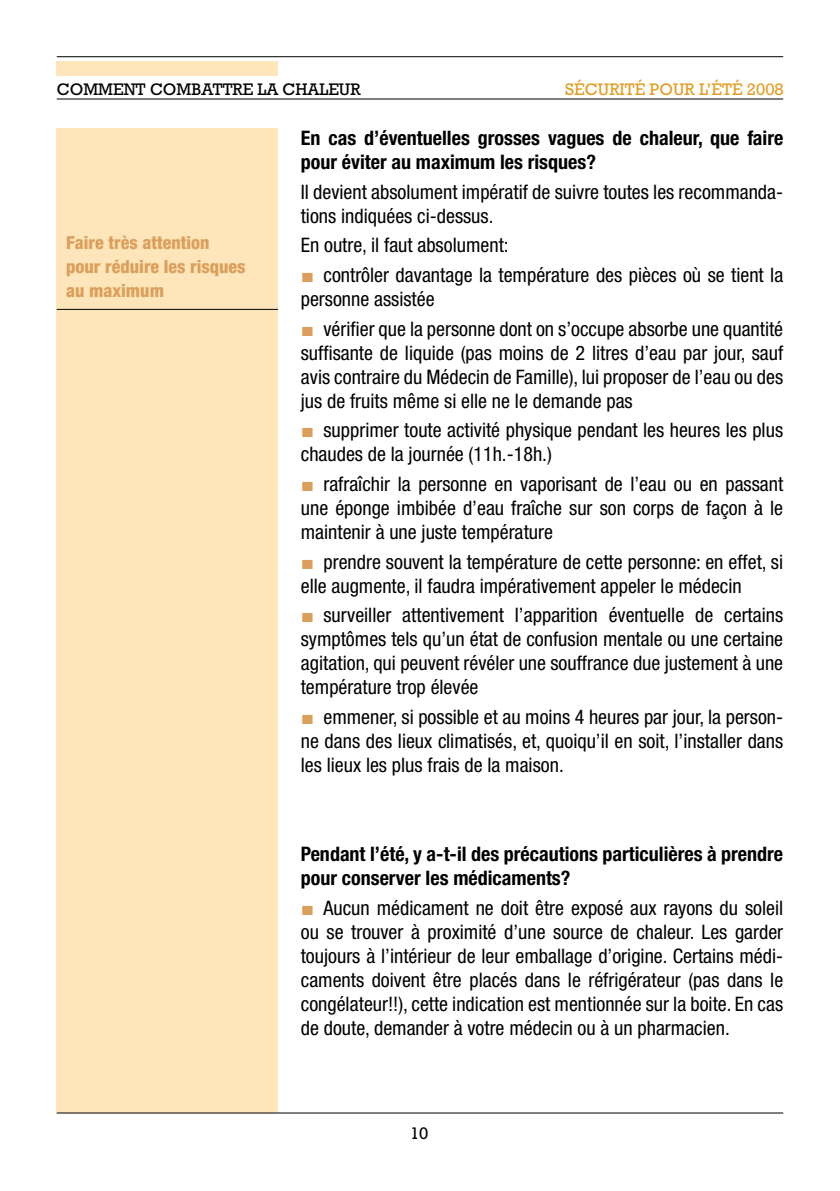
<style>
.page{position:relative;width:840px;height:1191px;background:#fff}
.page>*{position:absolute;margin:0;border:0;box-sizing:border-box;transform-origin:0 0}
.t1{font:condensed 20px/24px "Helvetica Neue";color:#000;text-align:justify}
.t2{font:700 condensed 20px/24px "Helvetica Neue";color:#000}
.t3{font:800 condensed 18px/24px "Helvetica Neue";color:#db9f5b}
.t4{font:17px "Rockwell";color:#000}
.t5{font:17px "Rockwell";color:#e39d24}
.s1{font-family:"Times New Roman";font-stretch:normal;color:#db9f5b}
</style>
<div class="page">
<div style="left:57px;top:129px;width:221px;height:984px;background:#fee5ba"></div>
<hr style="left:57px;top:56px;width:725px;height:1px;background:#000">
<hr style="left:57px;top:99px;width:725px;height:1px;background:#000">
<div style="left:57px;top:62px;width:221px;height:14px;background:#fee5ba"></div>
<hr style="left:57px;top:1112px;width:725px;height:1px;background:#000">
<hr style="left:57px;top:309px;width:221px;height:1px;background:#000">
<p class="t4" style="left:57px;top:79px;width:305px">COMMENT COMBATTRE LA CHALEUR</p>
<p class="t5" style="left:565px;top:79px;width:220px">SÉCURITÉ POUR L’ÉTÉ 2008</p>
<p class="t3" style="left:66px;top:230px;width:181px">Faire très attention pour réduire les risques au maximum</p>
<p class="t2" style="left:300px;top:125px;width:483px">En cas d’éventuelles grosses vagues de chaleur, que faire pour éviter au maximum les risques?</p>
<p class="t1" style="left:300px;top:179px;width:483px">Il devient absolument impératif de suivre toutes les recommanda&shy;tions indiquées ci-dessus.</p>
<p class="t1" style="left:300px;top:233px;width:209px">En outre, il faut absolument:</p>
<p class="t1" style="left:300px;top:263px;width:483px"><span class="s1">■</span> contrôler davantage la température des pièces où se tient la personne assistée</p>
<p class="t1" style="left:300px;top:316px;width:483px"><span class="s1">■</span> vérifier que la personne dont on s’occupe absorbe une quantité suffisante de liquide (pas moins de 2 litres d’eau par jour, sauf avis contraire du Médecin de Famille), lui proposer de l’eau ou des jus de fruits même si elle ne le demande pas</p>
<p class="t1" style="left:300px;top:418px;width:483px"><span class="s1">■</span> supprimer toute activité physique pendant les heures les plus chaudes de la journée (11h.-18h.)</p>
<p class="t1" style="left:300px;top:472px;width:483px"><span class="s1">■</span> rafraîchir la personne en vaporisant de l’eau ou en passant une éponge imbibée d’eau fraîche sur son corps de façon à le maintenir à une juste température</p>
<p class="t1" style="left:300px;top:549px;width:483px"><span class="s1">■</span> prendre souvent la température de cette personne: en effet, si elle augmente, il faudra impérativement appeler le médecin</p>
<p class="t1" style="left:300px;top:603px;width:483px"><span class="s1">■</span> surveiller attentivement l’apparition éventuelle de certains symptômes tels qu’un état de confusion mentale ou une certaine agitation, qui peuvent révéler une souffrance due justement à une température trop élevée</p>
<p class="t1" style="left:300px;top:705px;width:483px"><span class="s1">■</span> emmener, si possible et au moins 4 heures par jour, la person&shy;ne dans des lieux climatisés, et, quoiqu’il en soit, l’installer dans les lieux les plus frais de la maison.</p>
<p class="t2" style="left:300px;top:841px;width:483px">Pendant l’été, y a-t-il des précautions particulières à prendre pour conserver les médicaments?</p>
<p class="t1" style="left:300px;top:895px;width:483px"><span class="s1">■</span> Aucun médicament ne doit être exposé aux rayons du soleil ou se trouver à proximité d’une source de chaleur. Les garder toujours à l’intérieur de leur emballage d’origine. Certains médi&shy;caments doivent être placés dans le réfrigérateur (pas dans le congélateur!!), cette indication est mentionnée sur la boite. En cas de doute, demander à votre médecin ou à un pharmacien.</p>
<p class="t4" style="left:410px;top:1122px;width:20px">10</p>
</div>
